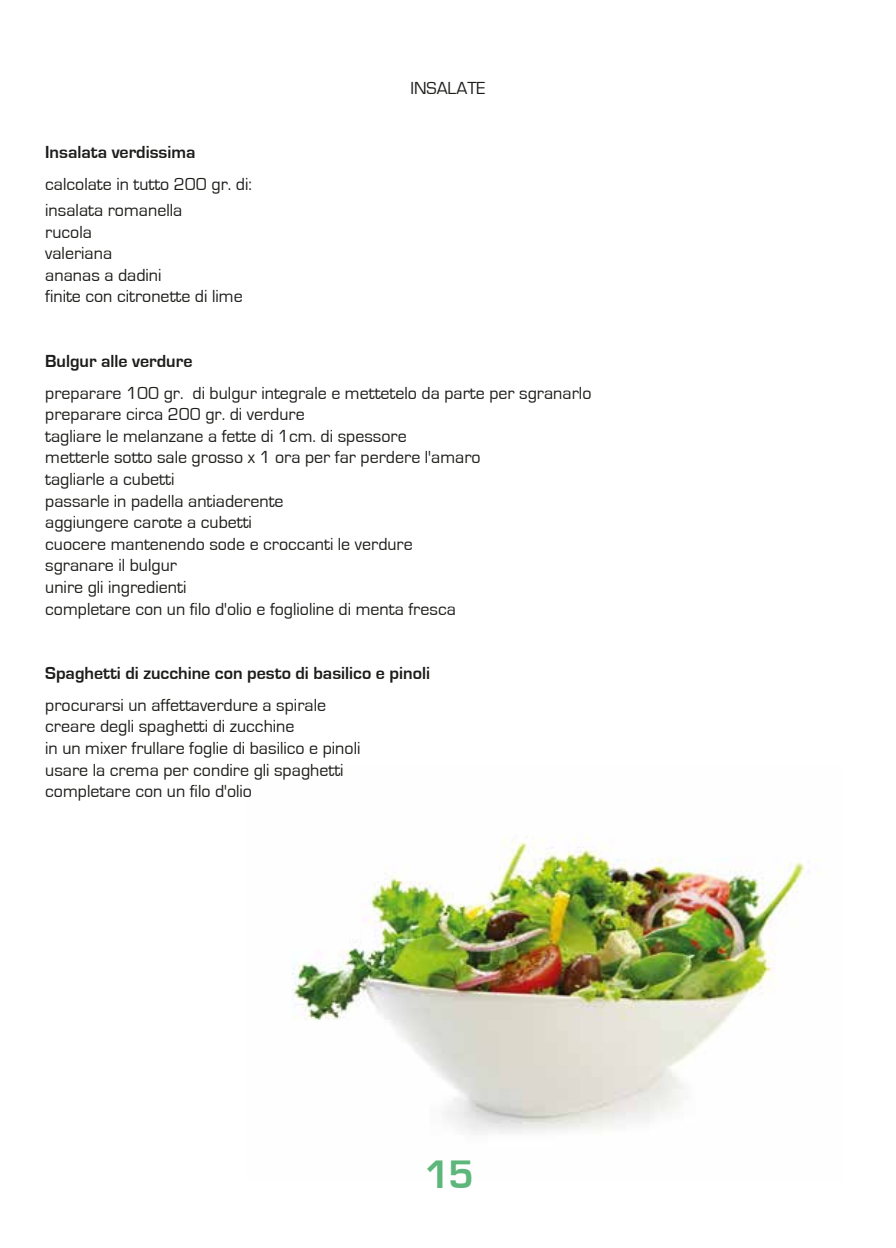
<style>
.page{position:relative;width:896px;height:1248px;background:#fff}
.page>*{position:absolute;margin:0;border:0;box-sizing:border-box;transform-origin:0 0}
.t1{font:700 41px "Eurostile";color:#5db77a}
.t2{font:18px/21.6px "Eurostile";color:#1d1d1b}
.t3{font:700 18px "Eurostile";color:#1d1d1b}
</style>
<div class="page">
<img style="left:292px;top:837px;width:529px;height:297px">
<p class="t3" style="left:45px;top:143px;width:152px">Insalata verdissima</p>
<p class="t2" style="left:45px;top:171px;width:208px;line-height:26.4px">calcolate in tutto 200 gr. di: insalata romanella</p>
<p class="t2" style="left:45px;top:221px;width:199px">rucola<br>valeriana<br>ananas a dadini<br>finite con citronette di lime</p>
<p class="t2" style="left:410px;top:77px;width:77px">INSALATE</p>
<p class="t3" style="left:45px;top:351px;width:149px">Bulgur alle verdure</p>
<p class="t2" style="left:45px;top:382px;width:548px">preparare 100 gr. di bulgur integrale e mettetelo da parte per sgranarlo preparare circa 200 gr. di verdure<br>tagliare le melanzane a fette di 1cm. di spessore<br>metterle sotto sale grosso x 1 ora per far perdere l'amaro<br>tagliarle a cubetti<br>passarle in padella antiaderente<br>aggiungere carote a cubetti<br>cuocere mantenendo sode e croccanti le verdure<br>sgranare il bulgur<br>unire gli ingredienti<br>completare con un filo d'olio e foglioline di menta fresca</p>
<p class="t3" style="left:45px;top:663px;width:386px">Spaghetti di zucchine con pesto di basilico e pinoli</p>
<p class="t2" style="left:45px;top:694px;width:317px">procurarsi un affettaverdure a spirale creare degli spaghetti di zucchine<br>in un mixer frullare foglie di basilico e pinoli usare la crema per condire gli spaghetti completare con un filo d'olio</p>
<h1 class="t1" style="left:424px;top:1152px;width:51px">15</h1>
</div>
